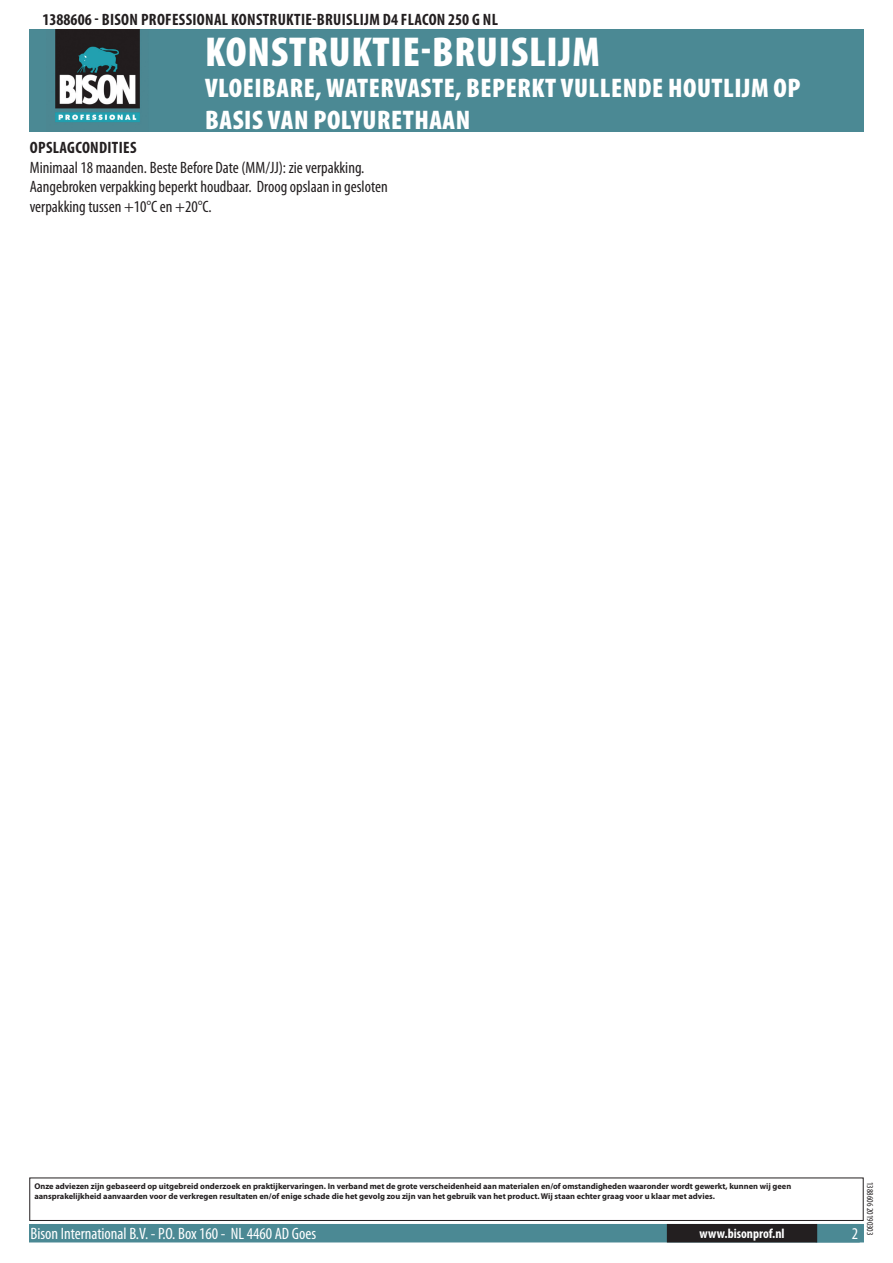
<style>
.page{position:relative;width:893px;height:1263px;background:#fff}
.page>*{position:absolute;margin:0;border:0;box-sizing:border-box;transform-origin:0 0}
.t1{font:900 condensed 42px "Myriad Pro";letter-spacing:.02em;color:#fff}
.t2{font:900 condensed 27px/32.4px "Myriad Pro";letter-spacing:.02em;color:#fff}
.t3{font:condensed 16.5px/19.8px "Myriad Pro";color:#231f20}
.t4{font:700 condensed 16.5px "Myriad Pro";letter-spacing:.02em;color:#231f20}
.t5{font:condensed 16.5px "Myriad Pro";color:#fff}
.t6{font:700 condensed 13.5px "Myriad Pro";color:#fff}
.t7{font:condensed 9px "Myriad Pro";color:#231f20}
.t8{font:700 8.4px/10.1px "Myriad Pro";color:#231f20}
</style>
<div class="page">
<div style="left:30px;top:1225px;width:833px;height:17px;background:#4b8994"></div>
<div style="left:29px;top:1224px;width:835px;height:18px;border:2px solid #4b8994"></div>
<div style="left:816px;top:1224px;width:44px;height:18px;border:2px solid #4b8994"></div>
<div style="left:668px;top:1225px;width:148px;height:17px;background:#231f20"></div>
<div style="left:667px;top:1224px;width:150px;height:18px;border:2px solid #231f20"></div>
<div style="left:29px;top:1177px;width:835px;height:44px;border:1px solid #231f20"></div>
<div style="left:30px;top:30px;width:834px;height:102px;background:#4b8994"></div>
<img style="left:55px;top:30px;width:85px;height:92px">
<h3 class="t4" style="left:43px;top:9px;width:449px">1388606 - BISON PROFESSIONAL KONSTRUKTIE-BRUISLIJM D4 FLACON 250 G NL</h3>
<h1 class="t1" style="left:205px;top:25px;width:396px">KONSTRUKTIE-BRUISLIJM</h1>
<h2 class="t2" style="left:205px;top:71px;width:597px">VLOEIBARE, WATERVASTE, BEPERKT VULLENDE HOUTLIJM OP<br>BASIS VAN POLYURETHAAN</h2>
<h3 class="t4" style="left:30px;top:137px;width:108px">OPSLAGCONDITIES</h3>
<h3 class="t3" style="left:30px;top:157px;width:360px">Minimaal 18 maanden. Beste Before Date (MM/JJ): zie verpakking.<br>Aangebroken verpakking beperkt houdbaar. Droog opslaan in gesloten verpakking tussen +10°C en +20°C.</h3>
<p class="t8" style="left:34px;top:1181px;width:758px">Onze adviezen zijn gebaseerd op uitgebreid onderzoek en praktijkervaringen. In verband met de grote verscheidenheid aan materialen en/of omstandigheden waaronder wordt gewerkt, kunnen wij geen aansprakelijkheid aanvaarden voor de verkregen resultaten en/of enige schade die het gevolg zou zijn van het gebruik van het product. Wij staan echter graag voor u klaar met advies.</p>
<h3 class="t5" style="left:31px;top:1224px;width:287px">Bison International B.V. - P.O. Box 160 - NL 4460 AD Goes</h3>
<h3 class="t6" style="left:699px;top:1225px;width:87px">WWW.BISONPROF.NL</h3>
<h3 class="t5" style="left:852px;top:1224px;width:8px">2</h3>
<p class="t7" style="left:875px;top:1182px;width:55px;rotate:90deg">1388606 20190303</p>
</div>
